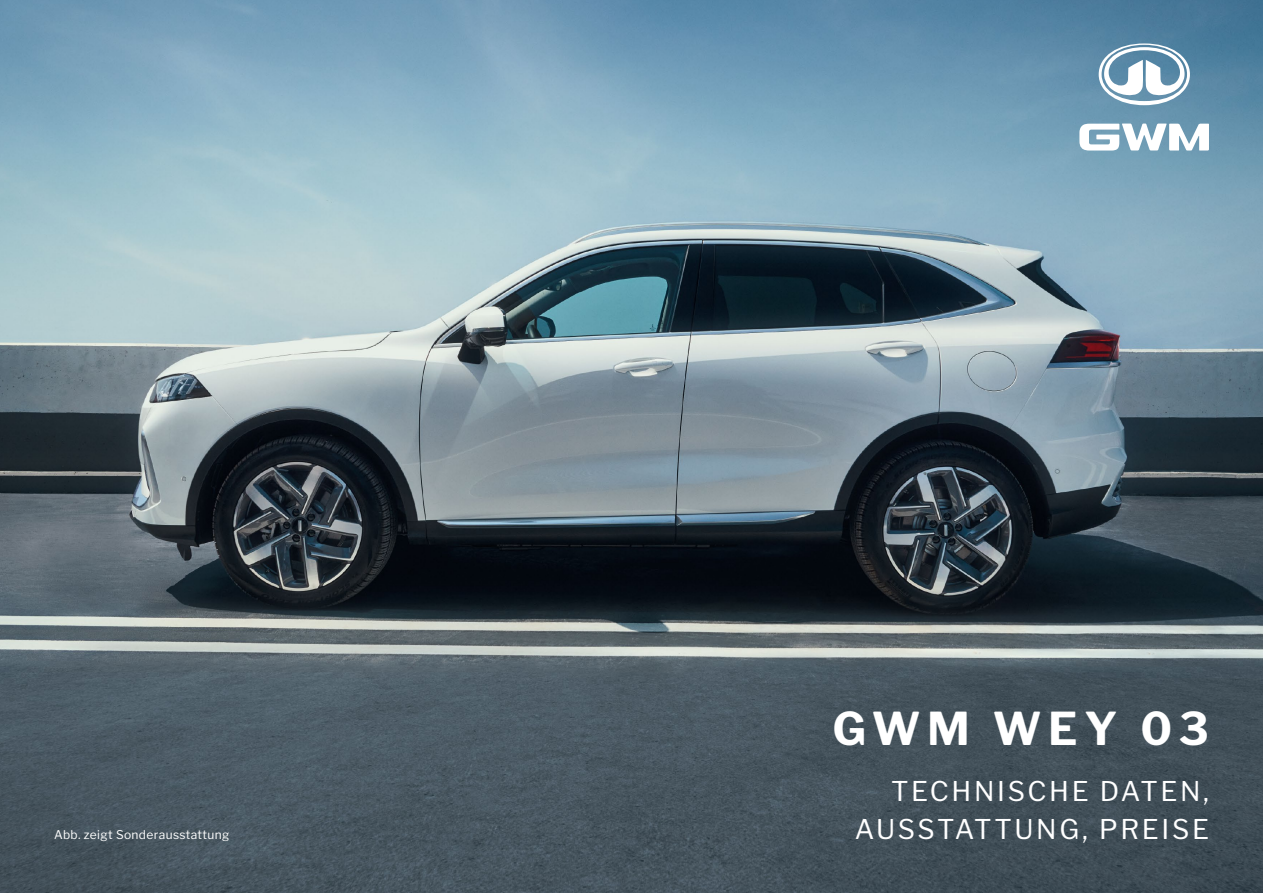
<style>
.page{position:relative;width:1263px;height:893px;background:#fff}
.page>*{position:absolute;margin:0;border:0;box-sizing:border-box;transform-origin:0 0}
.t1{font:700 45px "Libre Franklin";letter-spacing:.15em;color:#fff}
.t2{font:27px/37.5px "Libre Franklin";letter-spacing:.1em;color:#fff;text-align:right}
.t3{font:12px "Libre Franklin";letter-spacing:.03em;color:#fff}
</style>
<div class="page">
<img style="left:0;top:0;width:1263px;height:893px">
<svg style="left:1079px;top:124px;width:130px;height:27px"></svg>
<svg style="left:1099px;top:43px;width:91px;height:62px"></svg>
<p class="t3" style="left:54px;top:825px;width:177px">Abb. zeigt Sonderausstattung</p>
<h1 class="t1" style="left:832px;top:694px;width:378px">GWM WEY 03</h1>
<p class="t2" style="left:855px;top:770px;width:355px">TECHNISCHE DATEN,<br>AUSSTATTUNG, PREISE</p>
</div>
